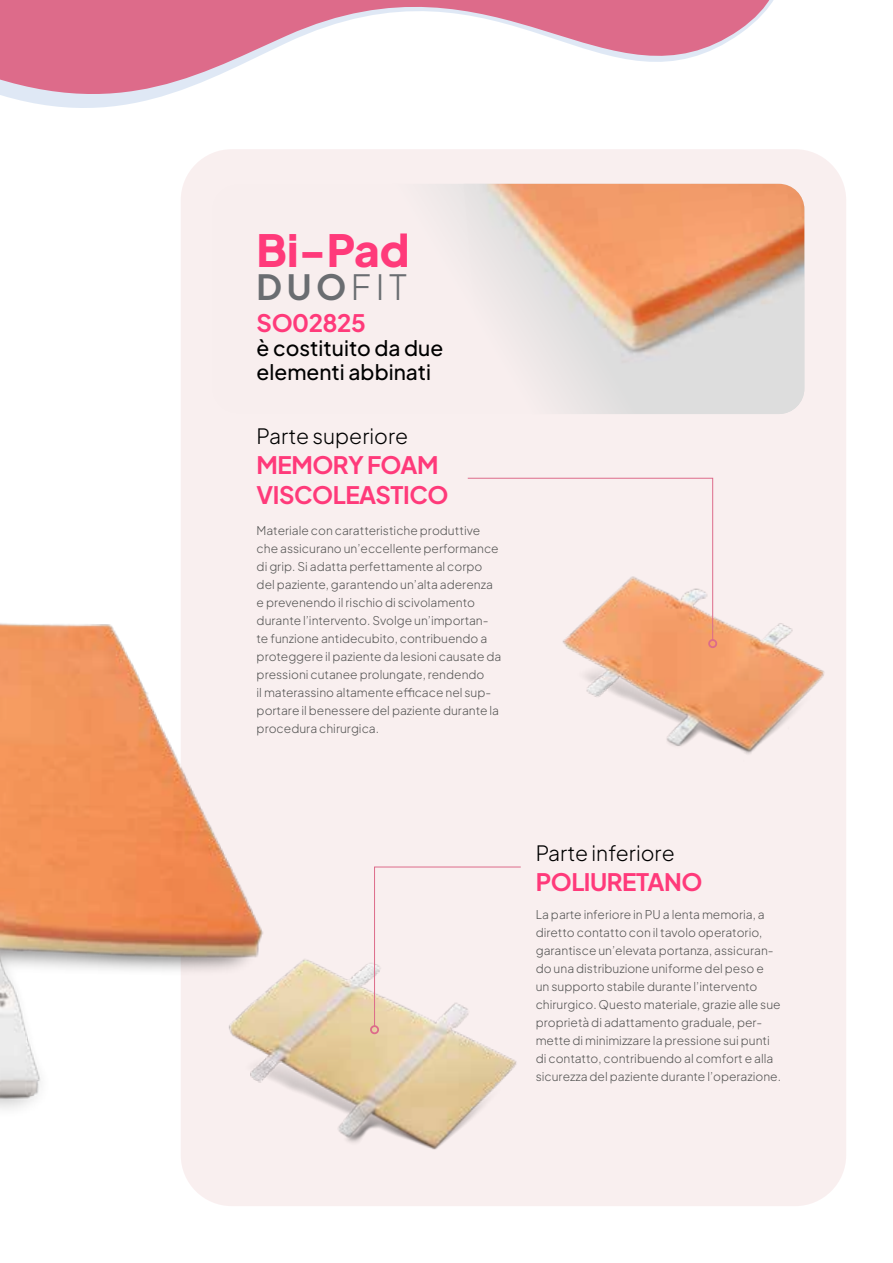
<style>
.page{position:relative;width:893px;height:1263px;background:#fff}
.page>*{position:absolute;margin:0;border:0;box-sizing:border-box;transform-origin:0 0}
.t1{font:44.25px "Plus Jakarta Sans";color:#ff3a7a}
.t2{font:34.65px "Plus Jakarta Sans";color:#6a6d71}
.t3{font:24px/30px "Plus Jakarta Sans";letter-spacing:-.02em;color:#ff3a7a}
.t4{font:21px/24px "Plus Jakarta Sans";color:#000}
.t5{font:300 21px "Plus Jakarta Sans";color:#000}
.t6{font:300 12px/18px "Plus Jakarta Sans";color:#575756}
.s1{font-weight:300}
</style>
<div class="page">
<div style="left:181px;top:149px;width:665px;height:1057px;background:#f9efef;border-radius:51px"></div>
<svg style="left:0;top:0;width:774px;height:108px"></svg>
<img style="left:0;top:623px;width:263px;height:545px">
<img style="left:562px;top:563px;width:263px;height:191px">
<img style="left:210px;top:942px;width:307px;height:217px">
<img style="left:464px;top:184px;width:340px;height:230px">
<svg style="left:467px;top:478px;width:246px;height:162px"></svg>
<div style="left:708px;top:639px;width:9px;height:9px;border:2px solid #dd6b8a;border-radius:50%"></div>
<svg style="left:374px;top:866px;width:147px;height:161px"></svg>
<div style="left:370px;top:1025px;width:9px;height:9px;border:2px solid #dd6b8a;border-radius:50%"></div>
<h1 class="t1" style="left:257px;top:214px;width:154px">Bi-Pad</h1>
<h2 class="t2" style="left:257px;top:259px;width:152px">DUO<span class="s1">FIT</span></h2>
<h3 class="t3" style="left:257px;top:305px;width:111px">SO02825</h3>
<h3 class="t4" style="left:257px;top:334px;width:188px">è costituito da due elementi abbinati</h3>
<h3 class="t5" style="left:257px;top:419px;width:153px">Parte superiore</h3>
<h3 class="t3" style="left:257px;top:448px;width:193px">MEMORY FOAM<br>VISCOLEASTICO</h3>
<p class="t6" style="left:257px;top:520px;width:246px">Materiale con caratteristiche produttive che assicurano un’eccellente performance di grip. Si adatta perfettamente al corpo del paziente, garantendo un’alta aderenza e prevenendo il rischio di scivolamento durante l’intervento. Svolge un’importan&shy;te funzione antidecubito, contribuendo a proteggere il paziente da lesioni causate da pressioni cutanee prolungate, rendendo<br>il materassino altamente efficace nel sup&shy;portare il benessere del paziente durante la procedura chirurgica.</p>
<h3 class="t5" style="left:536px;top:836px;width:141px">Parte inferiore</h3>
<h3 class="t3" style="left:536px;top:864px;width:168px">POLIURETANO</h3>
<p class="t6" style="left:536px;top:905px;width:247px">La parte inferiore in PU a lenta memoria, a diretto contatto con il tavolo operatorio, garantisce un’elevata portanza, assicuran&shy;do una distribuzione uniforme del peso e<br>un supporto stabile durante l’intervento chirurgico. Questo materiale, grazie alle sue proprietà di adattamento graduale, per&shy;mette di minimizzare la pressione sui punti di contatto, contribuendo al comfort e alla sicurezza del paziente durante l’operazione.</p>
</div>
